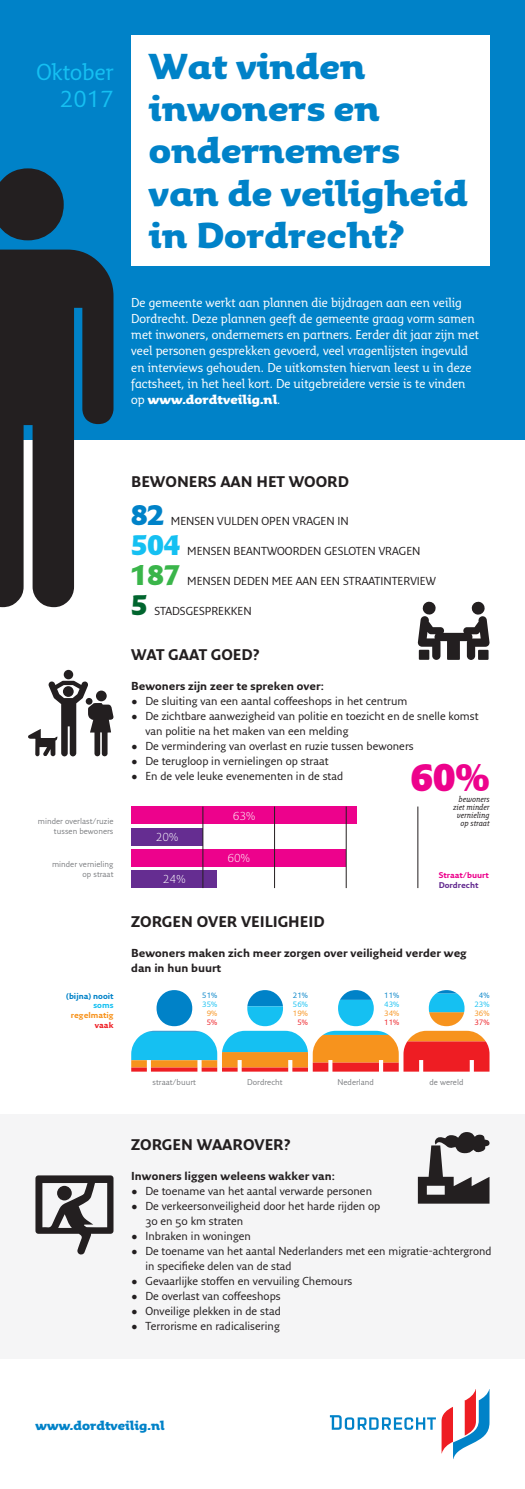
<style>
.page{position:relative;width:525px;height:1489px;background:#fff}
.page>*{position:absolute;margin:0;border:0;box-sizing:border-box;transform-origin:0 0}
.t1{font:900 37.5px "Fresco Inf Sans";color:#ed028c}
.t2{font:900 35px/42px "Fresco Inf Sans";color:#0082c8}
.t3{font:900 27.5px "Fresco Inf Sans";color:#15c0f2}
.t4{font:900 27.5px "Fresco Inf Sans";color:#3ab54a}
.t5{font:900 27.5px "Fresco Inf Sans";color:#0082c8}
.t6{font:900 27.5px "Fresco Inf Sans";color:#00652e}
.t7{font:22.5px "Fresco Inf Sans";color:#15c0f2}
.t8{font:700 15px "Fresco Sans";color:#231f20}
.t9{font:12.5px/16.2px "Fresco Inf Sans";color:#fff}
.t10{font:900 12.5px "Fresco Inf Sans";color:#fff}
.t11{font:900 12.5px "Fresco Inf Sans";color:#0082c8}
.t12{font:11.25px/15px "Fresco Sans";color:#231f20}
.t13{font:700 11.25px "Fresco Sans";color:#231f20}
.t14{font:300 11.25px "Fresco Inf Sans";color:#fff}
.t15{font:8.12px "Fresco Sans";color:#808285}
.t16{font:italic 8.12px "Fresco Inf Sans";color:#231f20}
.t17{font:700 8.12px "Fresco Sans";color:#ed028c}
.t18{font:700 8.12px "Fresco Sans";color:#0082c8}
.t19{font:700 8.12px "Fresco Sans";color:#f7931d}
.t20{font:700 8.12px "Fresco Sans";color:#652d91}
.t21{font:700 8.12px "Fresco Sans";color:#15c0f2}
.t22{font:700 8.12px "Fresco Sans";color:#ee1d23}
.t23{font:7.5px "Fresco Inf Sans";color:#15c0f2}
.t24{font:7.5px "Fresco Inf Sans";color:#0082c8}
.t25{font:7.5px "Fresco Inf Sans";color:#f7931d}
.t26{font:7.5px "Fresco Inf Sans";color:#ee1d23}
.s1{font-weight:400}
</style>
<div class="page">
<div style="left:0;top:1114px;width:524px;height:244px;background:#f5f5f6"></div>
<div style="left:0;top:0;width:524px;height:439px;background:#0082c8"></div>
<svg style="left:330px;top:1415px;width:105px;height:14px"></svg>
<svg style="left:441px;top:1389px;width:48px;height:69px"></svg>
<div style="left:131px;top:35px;width:358px;height:231px;background:#fff"></div>
<div style="left:131px;top:827px;width:72px;height:18px;background:#652d91"></div>
<div style="left:131px;top:870px;width:86px;height:18px;background:#652d91"></div>
<div style="left:131px;top:806px;width:226px;height:18px;background:#ed028c"></div>
<div style="left:131px;top:849px;width:215px;height:17px;background:#ed028c"></div>
<hr style="left:202px;top:806px;width:1px;height:82px;background:#231f20">
<hr style="left:274px;top:806px;width:1px;height:82px;background:#231f20">
<hr style="left:346px;top:806px;width:1px;height:82px;background:#231f20">
<hr style="left:417px;top:806px;width:1px;height:82px;background:#231f20">
<svg style="left:0;top:168px;width:113px;height:439px;fill:#231f20"></svg>
<svg style="left:35px;top:1175px;width:78px;height:79px"></svg>
<svg style="left:131px;top:990px;width:358px;height:81px"></svg>
<div style="left:64px;top:670px;width:9px;height:9px;background:#231f20;border-radius:50%"></div>
<svg style="left:28px;top:680px;width:86px;height:76px"></svg>
<div style="left:96px;top:690px;width:11px;height:11px;background:#231f20;border-radius:50%"></div>
<svg style="left:417px;top:1132px;width:72px;height:71px"></svg>
<svg style="left:417px;top:601px;width:72px;height:59px"></svg>
<div style="left:418px;top:649px;width:11px;height:10px;background:#231f20"></div>
<p class="t7" style="left:36px;top:58px;width:79px">Oktober</p>
<p class="t7" style="left:60px;top:85px;width:55px">2017</p>
<p class="t2" style="left:149px;top:45px;width:218px">Wat vinden</p>
<p class="t2" style="left:149px;top:87px;width:232px">inwoners en</p>
<p class="t2" style="left:149px;top:129px;width:252px">ondernemers</p>
<p class="t2" style="left:149px;top:171px;width:320px">van de veiligheid in Dordrecht?</p>
<p class="t9" style="left:131px;top:294px;width:349px">De gemeente werkt aan plannen die bijdragen aan een veilig Dordrecht. Deze plannen geeft de gemeente graag vorm samen met inwoners, ondernemers en partners. Eerder dit jaar zijn met veel personen gesprekken gevoerd, veel vragenlijsten ingevuld en interviews gehouden. De uitkomsten hiervan leest u in deze factsheet, in het heel kort. De uitgebreidere versie is te vinden</p>
<p class="t10" style="left:131px;top:391px;width:151px"><span class="s1">op</span> www.dordtveilig.nl<span class="s1">.</span></p>
<p class="t15" style="left:38px;top:816px;width:77px">minder overlast/ruzie</p>
<p class="t15" style="left:54px;top:826px;width:61px">tussen bewoners</p>
<p class="t15" style="left:52px;top:859px;width:63px">minder vernieling</p>
<p class="t15" style="left:83px;top:868px;width:32px">op straat</p>
<p class="t18" style="left:66px;top:990px;width:49px">(bijna) nooit</p>
<p class="t21" style="left:93px;top:1000px;width:22px">soms</p>
<p class="t19" style="left:71px;top:1009px;width:44px">regelmatig</p>
<p class="t22" style="left:95px;top:1019px;width:20px">vaak</p>
<p class="t8" style="left:131px;top:472px;width:219px">BEWONERS AAN HET WOORD</p>
<p class="t5" style="left:131px;top:497px;width:34px">82</p>
<p class="t12" style="left:171px;top:513px;width:179px">MENSEN VULDEN OPEN VRAGEN IN</p>
<p class="t3" style="left:131px;top:527px;width:51px">504</p>
<p class="t12" style="left:187px;top:543px;width:235px">MENSEN BEANTWOORDEN GESLOTEN VRAGEN</p>
<p class="t4" style="left:131px;top:557px;width:51px">187</p>
<p class="t12" style="left:187px;top:573px;width:250px">MENSEN DEDEN MEE AAN EEN STRAATINTERVIEW</p>
<p class="t6" style="left:131px;top:587px;width:18px">5</p>
<p class="t12" style="left:154px;top:603px;width:99px">STADSGESPREKKEN</p>
<p class="t8" style="left:131px;top:645px;width:130px">WAT GAAT GOED?</p>
<p class="t13" style="left:131px;top:678px;width:194px">Bewoners zijn zeer te spreken over:</p>
<p class="t12" style="left:131px;top:693px;width:278px">• De sluiting van een aantal coffeeshops in het centrum</p>
<p class="t12" style="left:131px;top:708px;width:349px">• De zichtbare aanwezigheid van politie en toezicht en de snelle komst</p>
<p class="t12" style="left:145px;top:723px;width:204px">van politie na het maken van een melding</p>
<p class="t12" style="left:131px;top:738px;width:284px">• De vermindering van overlast en ruzie tussen bewoners</p>
<p class="t12" style="left:131px;top:753px;width:199px">• De terugloop in vernielingen op straat</p>
<p class="t12" style="left:131px;top:768px;width:213px">• En de vele leuke evenementen in de stad</p>
<p class="t1" style="left:410px;top:753px;width:80px">60%</p>
<p class="t16" style="left:458px;top:794px;width:33px">bewoners</p>
<p class="t16" style="left:453px;top:802px;width:38px">ziet minder</p>
<p class="t16" style="left:456px;top:810px;width:34px">vernieling</p>
<p class="t16" style="left:460px;top:818px;width:31px">op straat</p>
<p class="t14" style="left:233px;top:808px;width:24px">63%</p>
<p class="t14" style="left:227px;top:851px;width:24px">60%</p>
<p class="t14" style="left:156px;top:830px;width:24px">20%</p>
<p class="t14" style="left:163px;top:872px;width:24px">24%</p>
<p class="t17" style="left:438px;top:870px;width:52px">Straat/buurt</p>
<p class="t20" style="left:438px;top:880px;width:41px">Dordrecht</p>
<p class="t8" style="left:131px;top:912px;width:195px">ZORGEN OVER VEILIGHEID</p>
<p class="t13" style="left:131px;top:945px;width:337px">Bewoners maken zich meer zorgen over veiligheid verder weg</p>
<p class="t13" style="left:131px;top:960px;width:91px">dan in hun buurt</p>
<p class="t24" style="left:202px;top:991px;width:17px">51%</p>
<p class="t23" style="left:202px;top:1000px;width:17px">35%</p>
<p class="t25" style="left:206px;top:1009px;width:12px">9%</p>
<p class="t26" style="left:206px;top:1018px;width:12px">5%</p>
<p class="t24" style="left:293px;top:991px;width:17px">21%</p>
<p class="t23" style="left:293px;top:1000px;width:17px">56%</p>
<p class="t25" style="left:293px;top:1009px;width:17px">19%</p>
<p class="t26" style="left:297px;top:1018px;width:12px">5%</p>
<p class="t24" style="left:384px;top:991px;width:17px">11%</p>
<p class="t23" style="left:384px;top:1000px;width:17px">43%</p>
<p class="t25" style="left:384px;top:1009px;width:17px">34%</p>
<p class="t26" style="left:384px;top:1018px;width:17px">11%</p>
<p class="t24" style="left:478px;top:991px;width:12px">4%</p>
<p class="t23" style="left:474px;top:1000px;width:17px">23%</p>
<p class="t25" style="left:474px;top:1009px;width:17px">36%</p>
<p class="t26" style="left:474px;top:1018px;width:17px">37%</p>
<p class="t15" style="left:152px;top:1077px;width:45px">straat/buurt</p>
<p class="t15" style="left:247px;top:1077px;width:37px">Dordrecht</p>
<p class="t15" style="left:337px;top:1077px;width:38px">Nederland</p>
<p class="t15" style="left:429px;top:1077px;width:35px">de wereld</p>
<p class="t8" style="left:131px;top:1134px;width:161px">ZORGEN WAAROVER?</p>
<p class="t13" style="left:131px;top:1168px;width:205px">Inwoners liggen weleens wakker van:</p>
<p class="t12" style="left:131px;top:1182px;width:242px">• De toename van het aantal verwarde personen</p>
<p class="t12" style="left:145px;top:1197px;width:236px;text-indent:-14px">• De verkeersonveiligheid door het harde rijden op<br>30 en 50 km straten</p>
<p class="t12" style="left:131px;top:1227px;width:121px">• Inbraken in woningen</p>
<p class="t12" style="left:131px;top:1242px;width:361px">• De toename van het aantal Nederlanders met een migratie-achtergrond</p>
<p class="t12" style="left:145px;top:1257px;width:148px">in specifieke delen van de stad</p>
<p class="t12" style="left:131px;top:1272px;width:222px">• Gevaarlijke stoffen en vervuiling Chemours</p>
<p class="t12" style="left:131px;top:1287px;width:151px">• De overlast van coffeeshops</p>
<p class="t12" style="left:131px;top:1302px;width:151px">• Onveilige plekken in de stad</p>
<p class="t12" style="left:131px;top:1317px;width:150px">• Terrorisme en radicalisering</p>
<p class="t11" style="left:35px;top:1417px;width:131px">www.dordtveilig.nl</p>
</div>
